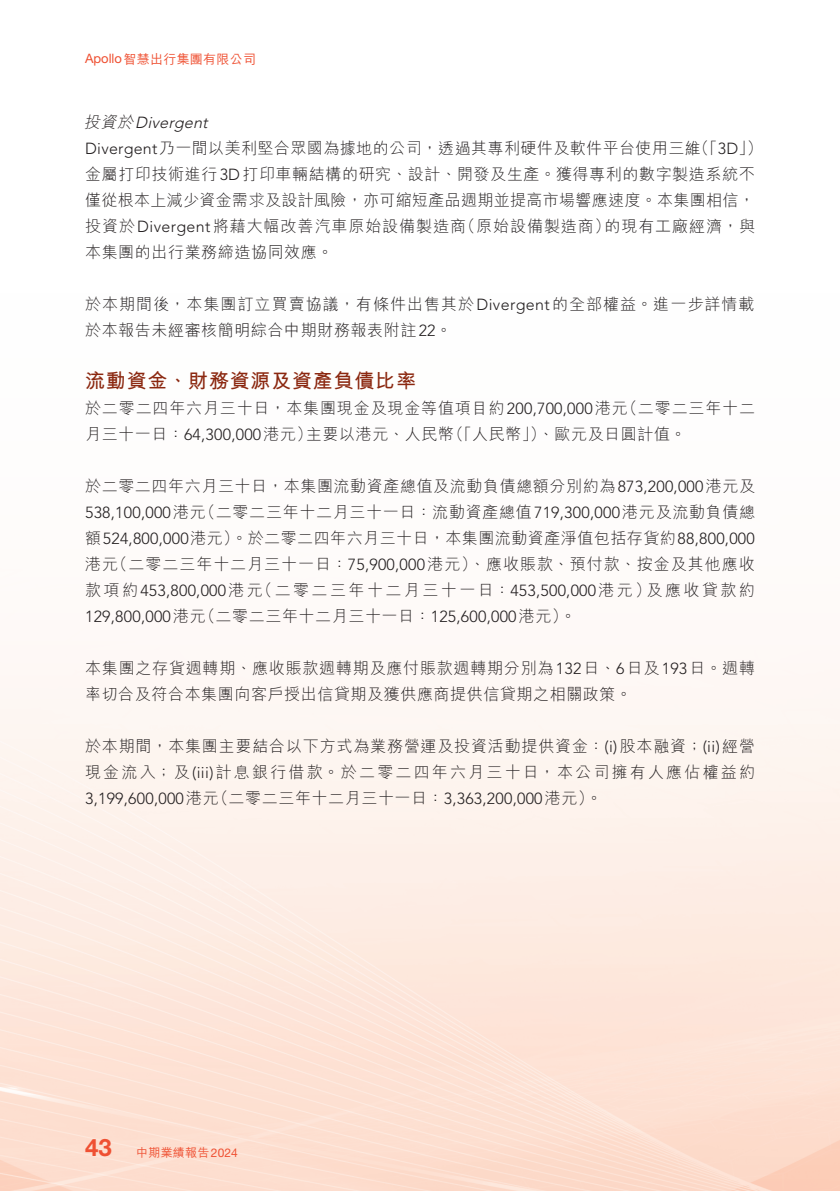
<style>
.page{position:relative;width:840px;height:1191px;background:#fff}
.page>*{position:absolute;margin:0;border:0;box-sizing:border-box;transform-origin:0 0}
.t1{font:700 24px "Helvetica Neue LT Std";color:#ef5032}
._02_H2{font:700 20px "M Hei HK";letter-spacing:.04em;color:#8b2810}
._00_txt{font:300 16px/26px "M Hei HK";letter-spacing:.035em;color:#231f20}
._00_txt-2{font:300 16px/26px "M Hei HK";letter-spacing:.06em;color:#231f20}
._00_txt-3{font:300 16px/26px "M Hei HK";letter-spacing:.065em;color:#231f20}
._00_txt-4{font:300 16px "Avenir LT Std";letter-spacing:.015em;color:#231f20}
._00_txt-5{font:300 16px "M Hei HK";letter-spacing:.135em;color:#231f20}
._00_txt-6{font:300 16px "M Hei HK";letter-spacing:.155em;color:#231f20}
._03_H3{font:italic 300 16px "Avenir LT Std";color:#231f20}
.t2{font:500 13px "M Hei HK";letter-spacing:.02em;color:#ef5032}
.t3{font:500 12px "M Hei HK";letter-spacing:.02em;color:#ef5032}
.s1{font-family:"Helvetica Neue LT Std";font-weight:400}
.s2{font-family:"M Hei HK"}
.s3{font-family:"Avenir LT Std"}
</style>
<div class="page">
<p class="t2" style="left:85px;top:50px;width:172px"><span class="s1">Apollo</span>智慧出行集團有限公司</p>
<p class="_03_H3" style="left:84px;top:113px;width:129px"><span class="s2">投資於</span> Divergent</p>
<p class="_00_txt" style="left:85px;top:135px;width:617px"><span class="s3">Divergent</span>乃一間以美利堅合眾國為據地的公司，透過其專利硬件及軟件平台使用三維</p>
<p class="_00_txt" style="left:85px;top:161px;width:670px">金屬打印技術進行<span class="s3">3D</span>打印車輛結構的研究、設計、開發及生產。獲得專利的數字製造系統不</p>
<p class="_00_txt" style="left:85px;top:187px;width:671px">僅從根本上減少資金需求及設計風險，亦可縮短產品週期並提高市場響應速度。本集團相信，</p>
<p class="_00_txt-2" style="left:604px;top:213px;width:152px">的現有工廠經濟，與</p>
<p class="_00_txt" style="left:692px;top:135px;width:71px">（「 <span class="s3">D3</span> (「</p>
<p class="_00_txt-2" style="left:459px;top:213px;width:152px">（原始設備製造商）</p>
<p class="_00_txt-2" style="left:85px;top:213px;width:382px">投資於<span class="s3">Divergent</span>將藉大幅改善汽車原始設備製造商本集團的出行業務締造協同效應。</p>
<p class="_00_txt-3" style="left:85px;top:291px;width:670px">於本期間後，本集團訂立買賣協議，有條件出售其於<span class="s3">Divergent</span>的全部權益。進一步詳情載於本報告未經審核簡明綜合中期財務報表附註<span class="s3">22</span>。</p>
<p class="_02_H2" style="left:85px;top:366px;width:332px">流動資金、財務資源及資產負債比率</p>
<p class="_00_txt" style="left:621px;top:395px;width:135px">（二零二三年十二</p>
<p class="_00_txt" style="left:447px;top:395px;width:240px;text-indent:-362px">於二零二四年六月三十日，本集團現金及現金等值項目約<span class="s3">200,700,000</span>港元<br>（「人民幣」）、歐元及日圓計值。</p>
<p class="_00_txt-4" style="left:85px;top:425px;width:229px"><span class="s2">月三十一日：</span>64,300,000<span class="s2">港元）</span></p>
<p class="_00_txt" style="left:85px;top:473px;width:671px;text-align:right">於二零二四年六月三十日，本集團流動資產總值及流動負債總額分別約為<span class="s3">873,200,000</span>港元及（二零二三年十二月三十一日：流動資產總值<span class="s3">719,300,000</span>港元及流動負債總</p>
<p class="_00_txt" style="left:306px;top:421px;width:149px">主要以港元、人民幣</p>
<p class="_00_txt-4" style="left:85px;top:503px;width:122px">538,100,000<span class="s2">港元</span></p>
<p class="_00_txt" style="left:85px;top:525px;width:670px">額<span class="s3">524,800,000</span>港元）。於二零二四年六月三十日，本集團流動資產淨值包括存貨約<span class="s3">88,800,000</span></p>
<p class="_00_txt-2" style="left:112px;top:551px;width:644px">（二零二三年十二月三十一日：<span class="s3">75,900,000</span>港元）、應收賬款、預付款、按金及其他應收</p>
<p class="_00_txt" style="left:85px;top:551px;width:34px">港元</p>
<p class="_00_txt" style="left:646px;top:577px;width:110px">及應收貸款約</p>
<p class="_00_txt-6" style="left:256px;top:582px;width:396px">（二零二三年十二月三十一日：<span class="s3">453,500,000</span>港元）</p>
<p class="_00_txt" style="left:199px;top:577px;width:378px;text-indent:-114px">款項約<span class="s3">453,800,000</span>港元<br>（二零二三年十二月三十一日：<span class="s3">125,600,000</span>港元。(</p>
<p class="_00_txt-4" style="left:85px;top:607px;width:122px">129,800,000<span class="s2">港元</span></p>
<p class="_00_txt" style="left:85px;top:655px;width:671px">本集團之存貨週轉期、應收賬款週轉期及應付賬款週轉期分別為<span class="s3">132</span>日、<span class="s3">6</span>日及<span class="s3">193</span>日。週轉率切合及符合本集團向客戶授出信貸期及獲供應商提供信貸期之相關政策。</p>
<p class="_00_txt" style="left:85px;top:733px;width:671px">於本期間，本集團主要結合以下方式為業務營運及投資活動提供資金： <span class="s3">)i(</span> 股本融資；<span class="s3">( )i i</span> 經營</p>
<p class="_00_txt-5" style="left:85px;top:764px;width:671px">現金流入；及<span class="s3">(iii)</span>計息銀行借款。於二零二四年六月三十日，本公司擁有人應佔權益約</p>
<p class="_00_txt" style="left:212px;top:785px;width:391px">（二零二三年十二月三十一日：<span class="s3">3,363,200,000</span>港元。(</p>
<p class="_00_txt-4" style="left:85px;top:789px;width:135px">3,199,600,000<span class="s2">港元</span></p>
<h1 class="t1" style="left:85px;top:1133px;width:28px">43</h1>
<p class="t3" style="left:136px;top:1144px;width:103px">中期業績報告<span class="s1">2024</span></p>
</div>
